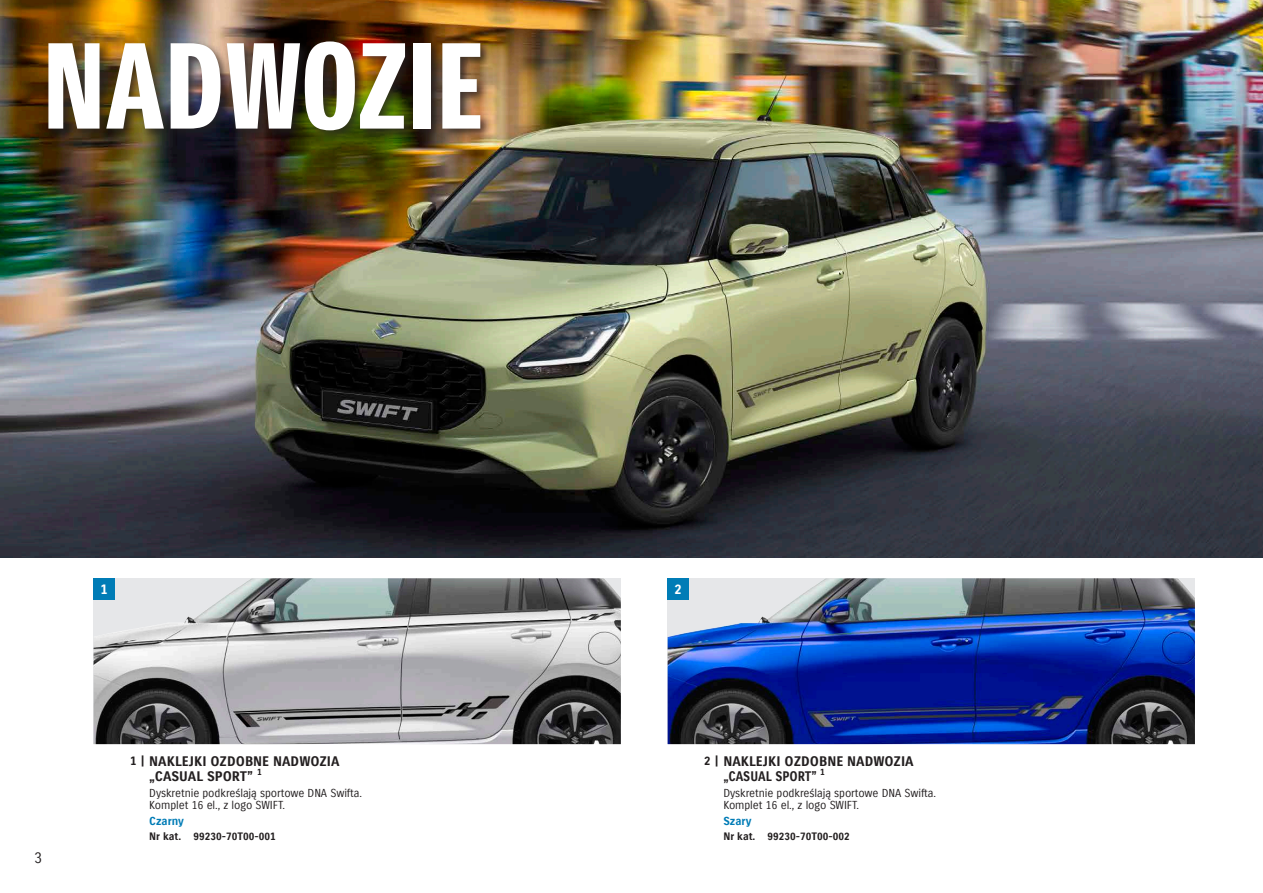
<style>
.page{position:relative;width:1263px;height:893px;background:#fff}
.page>*{position:absolute;margin:0;border:0;box-sizing:border-box;transform-origin:0 0}
.t1{font:118.5px "Suzuki PRO Headline";letter-spacing:.01em;color:#fff}
.t2{font:15px "Suzuki PRO Regular";color:#231f20}
.Artikel_Name{font:13.5px/15px "Suzuki PRO Bold";color:#231f20}
.Artikel_Name-2{font:13.5px "Suzuki PRO Bold";color:#fff}
.Artikel_Name-3{font:12px "Suzuki PRO Bold";color:#231f20}
.Artikel_Name-4{font:11.25px/12px "Suzuki PRO Regular";letter-spacing:-.01em;color:#231f20}
.Artikel_Name-5{font:11.25px "Suzuki PRO Bold";color:#007cb6}
.Artikel_Nummer{font:10.5px "Suzuki PRO Bold";color:#231f20}
.Artikel_Name-6{font:8.7px "Suzuki PRO Bold";color:#231f20}
</style>
<div class="page">
<img style="left:94px;top:578px;width:527px;height:166px">
<img style="left:668px;top:578px;width:527px;height:166px">
<img style="left:0;top:0;width:1263px;height:557px">
<div style="left:45px;top:38px;width:448px;height:105px;background:#231f20;opacity:.75"></div>
<div style="left:94px;top:578px;width:21px;height:22px;background:#007cb6"></div>
<div style="left:668px;top:578px;width:21px;height:22px;background:#007cb6"></div>
<p class="t1" style="left:43px;top:15px;width:442px">NADWOZIE</p>
<p class="Artikel_Name-2" style="left:101px;top:581px;width:9px">1</p>
<p class="Artikel_Name-2" style="left:675px;top:581px;width:9px">2</p>
<h2 class="t2" style="left:34px;top:849px;width:10px">3</h2>
<p class="Artikel_Name-3" style="left:130px;top:754px;width:16px">1 |</p>
<p class="Artikel_Name" style="left:149px;top:754px;width:192px">NAKLEJKI OZDOBNE NADWOZIA „CASUAL SPORT”</p>
<p class="Artikel_Name-6" style="left:257px;top:767px;width:6px">1</p>
<p class="Artikel_Name-4" style="left:149px;top:787px;width:214px">Dyskretnie podkreślają sportowe DNA Swifta.<br>Komplet 16 el., z logo SWIFT.</p>
<p class="Artikel_Name-5" style="left:149px;top:814px;width:36px">Czarny</p>
<p class="Artikel_Nummer" style="left:149px;top:829px;width:33px">Nr kat.</p>
<p class="Artikel_Nummer" style="left:194px;top:829px;width:84px">99230-70T00-001</p>
<p class="Artikel_Name-3" style="left:704px;top:754px;width:16px">2 |</p>
<p class="Artikel_Name" style="left:723px;top:754px;width:192px">NAKLEJKI OZDOBNE NADWOZIA „CASUAL SPORT”</p>
<p class="Artikel_Name-6" style="left:820px;top:767px;width:6px">1</p>
<p class="Artikel_Name-4" style="left:723px;top:787px;width:214px">Dyskretnie podkreślają sportowe DNA Swifta.<br>Komplet 16 el., z logo SWIFT.</p>
<p class="Artikel_Name-5" style="left:723px;top:814px;width:30px">Szary</p>
<p class="Artikel_Nummer" style="left:723px;top:829px;width:33px">Nr kat.</p>
<p class="Artikel_Nummer" style="left:768px;top:829px;width:84px">99230-70T00-002</p>
</div>
